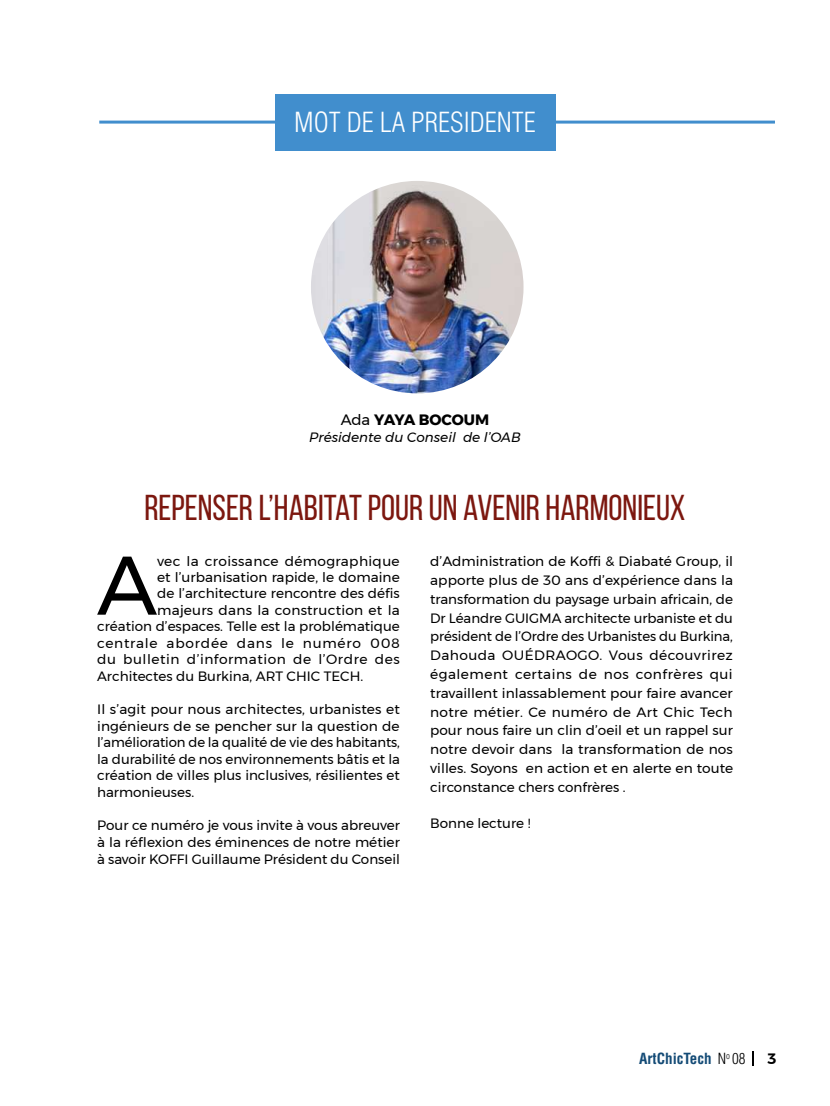
<style>
.page{position:relative;width:830px;height:1106px;background:#fff}
.page>*{position:absolute;margin:0;border:0;box-sizing:border-box;transform-origin:0 0}
.t1{font:82.95px "Montserrat";color:#000}
.t2{font:36px "Bebas Neue";color:#7c170f}
.t3{font:300 condensed 27px "Helvetica LT Std";color:#fff}
.t4{font:700 condensed 15px "Helvetica LT Std";color:#144b76}
.t5{font:700 15px "Montserrat";letter-spacing:-.01em;color:#000}
.t6{font:600 15px "Montserrat";color:#000}
.t7{font:13.5px/18.8px "Montserrat";color:#000;text-align:justify}
.t8{font:13.5px "Montserrat";letter-spacing:.04em;color:#000}
.t9{font:13.5px "Montserrat";letter-spacing:.055em;color:#000}
.t10{font:13.5px "Montserrat";letter-spacing:.025em;color:#000}
.t11{font:italic 13.5px "Montserrat";color:#000}
.s1{font-weight:400}
.s2{font-weight:300;color:#000}
</style>
<div class="page">
<svg style="left:752px;top:1051px;width:1px;height:14px"></svg>
<hr style="left:99px;top:121px;width:318px;height:3px;background:#418ecd">
<hr style="left:457px;top:121px;width:317px;height:3px;background:#418ecd">
<div style="left:274px;top:94px;width:281px;height:56px;background:#418ecd"></div>
<img style="left:311px;top:181px;width:212px;height:212px;border-radius:106px">
<h3 class="t3" style="left:294px;top:106px;width:243px">MOT DE LA PRESIDENTE</h3>
<p class="t5" style="left:341px;top:411px;width:150px"><span class="s1">Ada</span> YAYA BOCOUM</p>
<p class="t11" style="left:309px;top:432px;width:213px">Présidente du Conseil de l’OAB</p>
<h2 class="t2" style="left:144px;top:486px;width:542px">REPENSER L’HABITAT POUR UN AVENIR HARMONIEUX</h2>
<h1 class="t1" style="left:97px;top:537px;width:62px">A</h1>
<p class="t10" style="left:157px;top:551px;width:244px">vec la croissance démographique</p>
<p class="t7" style="left:157px;top:568px;width:244px">et l’urbanisation rapide, le domaine</p>
<p class="t7" style="left:157px;top:584px;width:244px">de l’architecture rencontre des dé昀椀s</p>
<p class="t7" style="left:157px;top:600px;width:244px">majeurs dans la construction et la</p>
<p class="t7" style="left:97px;top:617px;width:304px">création d’espaces. Telle est la problématique</p>
<p class="t9" style="left:97px;top:632px;width:304px">centrale abordée dans le numéro 008</p>
<p class="t8" style="left:97px;top:649px;width:304px">du bulletin d’information de l’Ordre des</p>
<p class="t7" style="left:97px;top:666px;width:267px">Architectes du Burkina, ART CHIC TECH.</p>
<p class="t7" style="left:97px;top:701px;width:304px;line-height:16.5px">Il s’agit pour nous architectes, urbanistes et ingénieurs de se pencher sur la question de l’amélioration de la qualité de vie des habitants, la durabilité de nos environnements bâtis et la création de villes plus inclusives, résilientes et harmonieuses.</p>
<p class="t7" style="left:97px;top:817px;width:304px;line-height:16.5px">Pour ce numéro je vous invite à vous abreuver à la ré昀氀exion des éminences de notre métier à savoir KOFFI Guillaume Président du Conseil</p>
<p class="t7" style="left:430px;top:552px;width:304px">d’Administration de Kof昀椀 &amp; Diabaté Group, il apporte plus de 30 ans d’expérience dans la transformation du paysage urbain africain, de Dr Léandre GUIGMA architecte urbaniste et du président de l’Ordre des Urbanistes du Burkina, Dahouda OUÉDRAOGO. Vous découvrirez également certains de nos confrères qui travaillent inlassablement pour faire avancer notre métier. Ce numéro de Art Chic Tech pour nous faire un clin d’oeil et un rappel sur notre devoir dans la transformation de nos villes. Soyons en action et en alerte en toute circonstance chers confrères .</p>
<p class="t7" style="left:430px;top:813px;width:102px">Bonne lecture !</p>
<p class="t4" style="left:639px;top:1049px;width:107px">ArtChicTech <span class="s2">N</span><sup>o</sup> <span class="s2">08</span></p>
<p class="t6" style="left:767px;top:1050px;width:10px">3</p>
</div>
